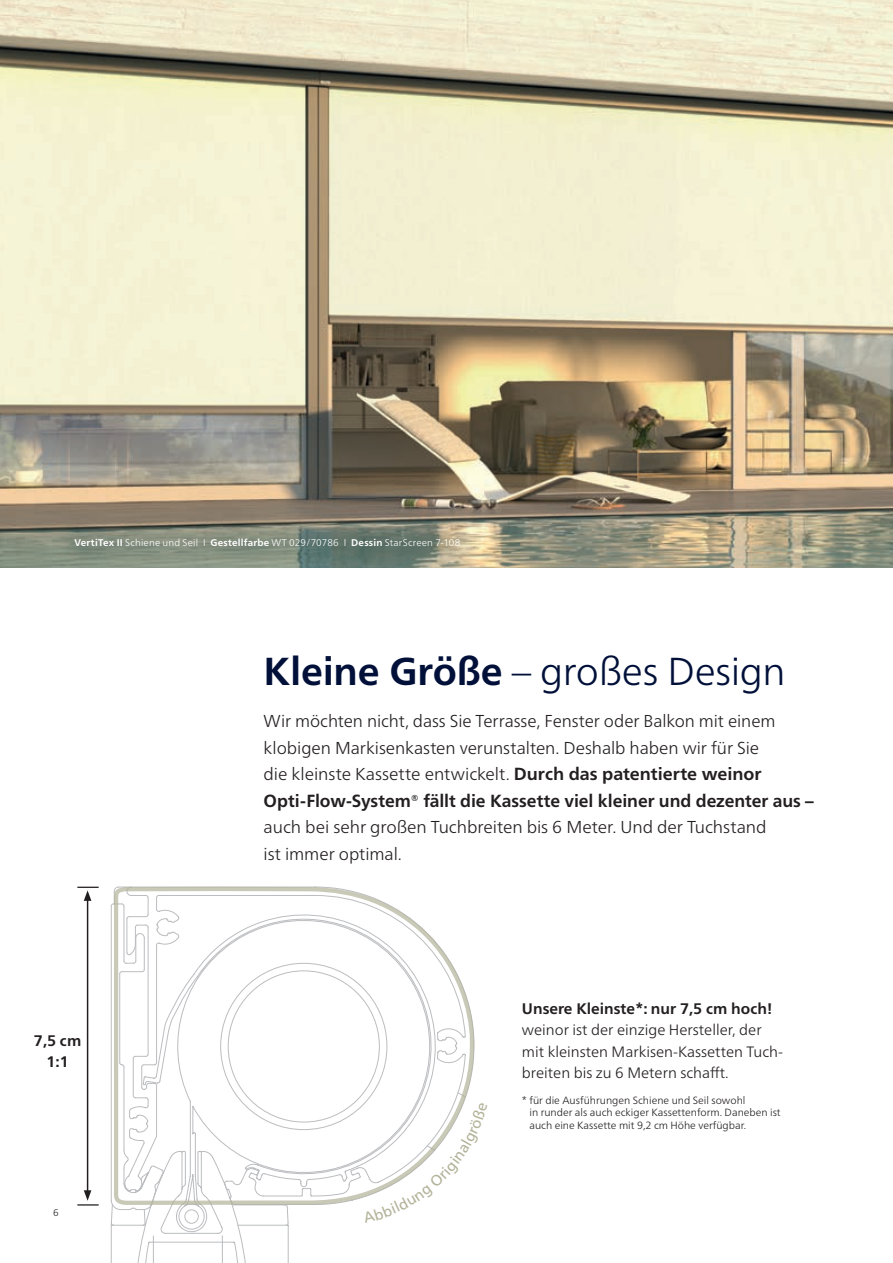
<style>
.page{position:relative;width:893px;height:1263px;background:#fff}
.page>*{position:absolute;margin:0;border:0;box-sizing:border-box;transform-origin:0 0}
._02a_Head_26pt_light{font:300 39px "Frutiger Neue LTW1 G";letter-spacing:-.01em;color:#001039}
._03_Einstieg_11_5pt{font:700 17.55px "Frutiger Neue LTW1 G";color:#231f20}
._03_Einstieg_11_5pt-2{font:300 17.25px/26.5px "Frutiger Neue LTW1 G";letter-spacing:-.005em;color:#231f20}
._05_Copy_10pt_Light{font:700 15.3px "Frutiger Neue LTW1 G";color:#231f20}
._04_Sub_10_2pt_bold{font:700 15.3px "Frutiger Neue LTW1 G";color:#231f20}
._05_Copy_10pt_Light-2{font:300 15px/21.3px "Frutiger Neue LTW1 G";color:#231f20}
._05_Copy_10pt_Light-3{font:300 10.5px/12.8px "Frutiger Neue LTW1 G";color:#231f20}
._06_Dessin_6_5p_ligh{font:300 9.75px "Frutiger Neue LTW1 G";letter-spacing:.02em;color:#fff}
.t1{font:300 9.75px "Frutiger Neue LTW1 G";color:#231f20}
.s1{font-weight:700}
.s2{font-weight:700;font-size:17.55px}
</style>
<div class="page">
<img style="left:0;top:0;width:893px;height:568px">
<hr style="left:87px;top:898px;width:1px;height:294px;background:#231f20">
<svg style="left:77px;top:887px;width:22px;height:14px"></svg>
<svg style="left:77px;top:1190px;width:22px;height:15px"></svg>
<svg style="left:134px;top:1206px;width:155px;height:57px"></svg>
<svg style="left:112px;top:886px;width:363px;height:320px"></svg>
<div style="left:65px;top:529px;width:411px;height:34px;background:#224746;opacity:.5"></div>
<svg style="left:60px;top:524px;width:414px;height:38px;background:#7e8778"></svg>
<svg style="left:363px;top:1103px;width:112px;height:103px"></svg>
<p class="_06_Dessin_6_5p_ligh" style="left:74px;top:537px;width:387px"><span class="s1">VertiTex II</span> Schiene und Seil I <span class="s1">Gestellfarbe</span> WT 029/70786 I <span class="s1">Dessin</span> StarScreen 7-108</p>
<p class="_02a_Head_26pt_light" style="left:264px;top:647px;width:523px"><span class="s1">Kleine Größe</span> – großes Design</p>
<p class="_04_Sub_10_2pt_bold" style="left:34px;top:1032px;width:49px">7,5 cm</p>
<p class="_04_Sub_10_2pt_bold" style="left:46px;top:1053px;width:24px">1:1</p>
<p class="t1" style="left:53px;top:1207px;width:7px">6</p>
<p class="_03_Einstieg_11_5pt-2" style="left:264px;top:708px;width:513px">Wir möchten nicht, dass Sie Terrasse, Fenster oder Balkon mit einem klobigen Markisenkasten verunstalten. Deshalb haben wir für Sie die kleinste Kassette entwickelt. <span class="s2">Durch das patentierte weinor</span></p>
<p class="_03_Einstieg_11_5pt" style="left:264px;top:790px;width:552px">Opti-Flow-System® fällt die Kassette viel kleiner und dezenter aus –</p>
<p class="_03_Einstieg_11_5pt-2" style="left:264px;top:814px;width:505px">auch bei sehr großen Tuchbreiten bis 6 Meter. Und der Tuchstand ist immer optimal.</p>
<p class="_05_Copy_10pt_Light" style="left:522px;top:1000px;width:252px">Unsere Kleinste*: nur 7,5 cm hoch!</p>
<p class="_05_Copy_10pt_Light-2" style="left:522px;top:1019px;width:263px">weinor ist der einzige Hersteller, der mit kleinsten Markisen-Kassetten Tuch&shy;breiten bis zu 6 Metern schafft.</p>
<p class="_05_Copy_10pt_Light-3" style="left:529px;top:1093px;width:253px;text-indent:-7px">* für die Ausführungen Schiene und Seil sowohl<br>in runder als auch eckiger Kassettenform. Daneben ist auch eine Kassette mit 9,2 cm Höhe verfügbar.</p>
</div>
